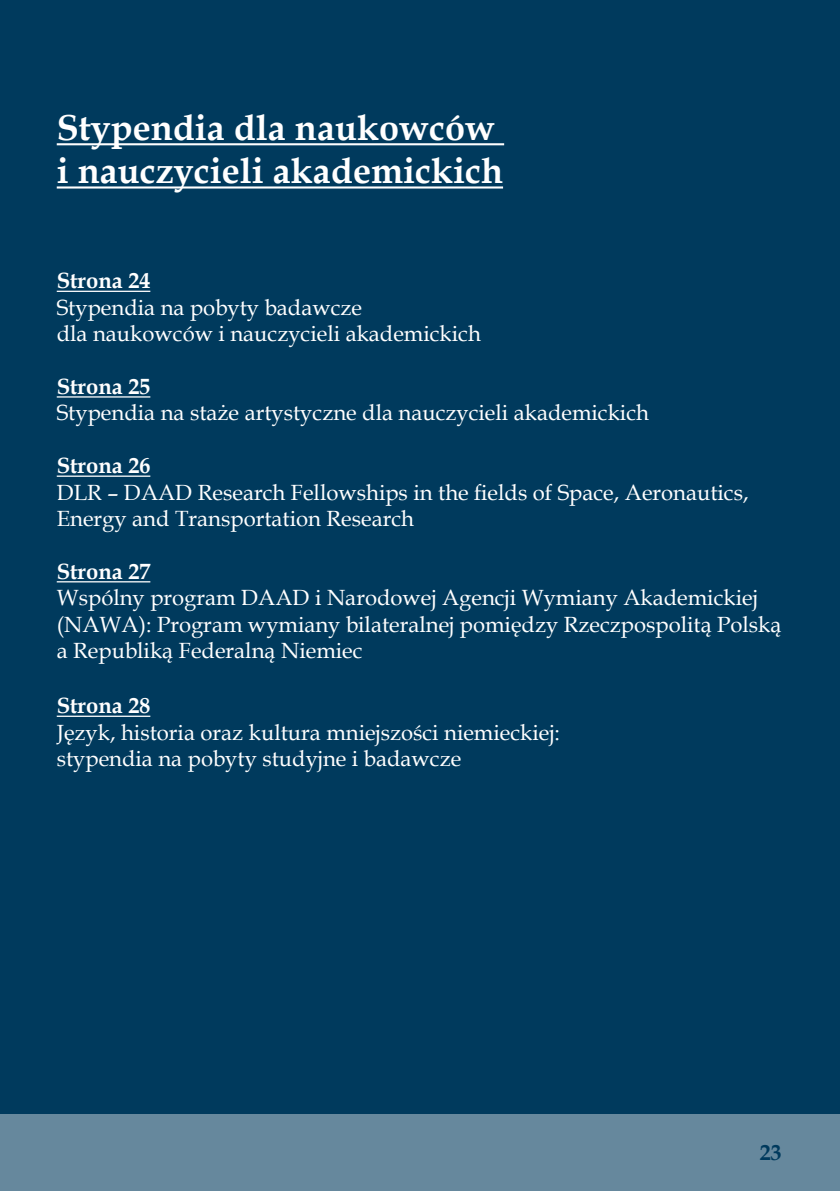
<style>
.page{position:relative;width:840px;height:1191px;background:#fff}
.page>*{position:absolute;margin:0;border:0;box-sizing:border-box;transform-origin:0 0}
.Heading_1{font:700 36px "Book Antiqua";color:#fff}
.t1{font:22px/26.4px "Book Antiqua";color:#fff}
.t2{font:700 22px "Book Antiqua";color:#fff}
.Heading_1-2{font:700 22px "Book Antiqua";color:#003a5d}
.s1{font-weight:700}
</style>
<div class="page">
<div style="left:0;top:0;width:839px;height:1113px;background:#003a5d"></div>
<div style="left:0;top:1113px;width:839px;height:78px;background:#66889d"></div>
<hr style="left:57px;top:143px;width:447px;height:2px;background:#fff">
<hr style="left:57px;top:186px;width:446px;height:2px;background:#fff">
<hr style="left:57px;top:291px;width:93px;height:1px;background:#fff">
<hr style="left:57px;top:396px;width:93px;height:1px;background:#fff">
<hr style="left:57px;top:475px;width:93px;height:2px;background:#fff">
<hr style="left:57px;top:581px;width:93px;height:1px;background:#fff">
<hr style="left:57px;top:715px;width:93px;height:2px;background:#fff">
<p class="Heading_1" style="left:57px;top:103px;width:439px">Stypendia dla naukowców</p>
<p class="Heading_1" style="left:57px;top:146px;width:447px">i nauczycieli akademickich</p>
<p class="t1" style="left:57px;top:267px;width:306px"><span class="s1">Strona 24<br></span>Stypendia na pobyty badawcze</p>
<p class="t1" style="left:57px;top:320px;width:425px">dla naukowców i nauczycieli akademickich</p>
<p class="t1" style="left:57px;top:373px;width:593px"><span class="s1">Strona 25<br></span>Stypendia na staże artystyczne dla nauczycieli akademickich</p>
<p class="t1" style="left:57px;top:452px;width:693px"><span class="s1">Strona 26<br></span>DLR – DAAD Research Fellowships in the fields of Space, Aeronautics,<br>Energy and Transportation Research</p>
<p class="t2" style="left:57px;top:556px;width:95px">Strona 27</p>
<p class="t1" style="left:57px;top:584px;width:726px">Wspólny program DAAD i Narodowej Agencji Wymiany Akademickiej (NAWA): Program wymiany bilateralnej pomiędzy Rzeczpospolitą Polską a Republiką Federalną Niemiec</p>
<p class="t2" style="left:57px;top:691px;width:95px">Strona 28</p>
<p class="t1" style="left:57px;top:718px;width:504px">Język, historia oraz kultura mniejszości niemieckiej: stypendia na pobyty studyjne i badawcze</p>
<p class="Heading_1-2" style="left:759px;top:1137px;width:23px">23</p>
</div>
